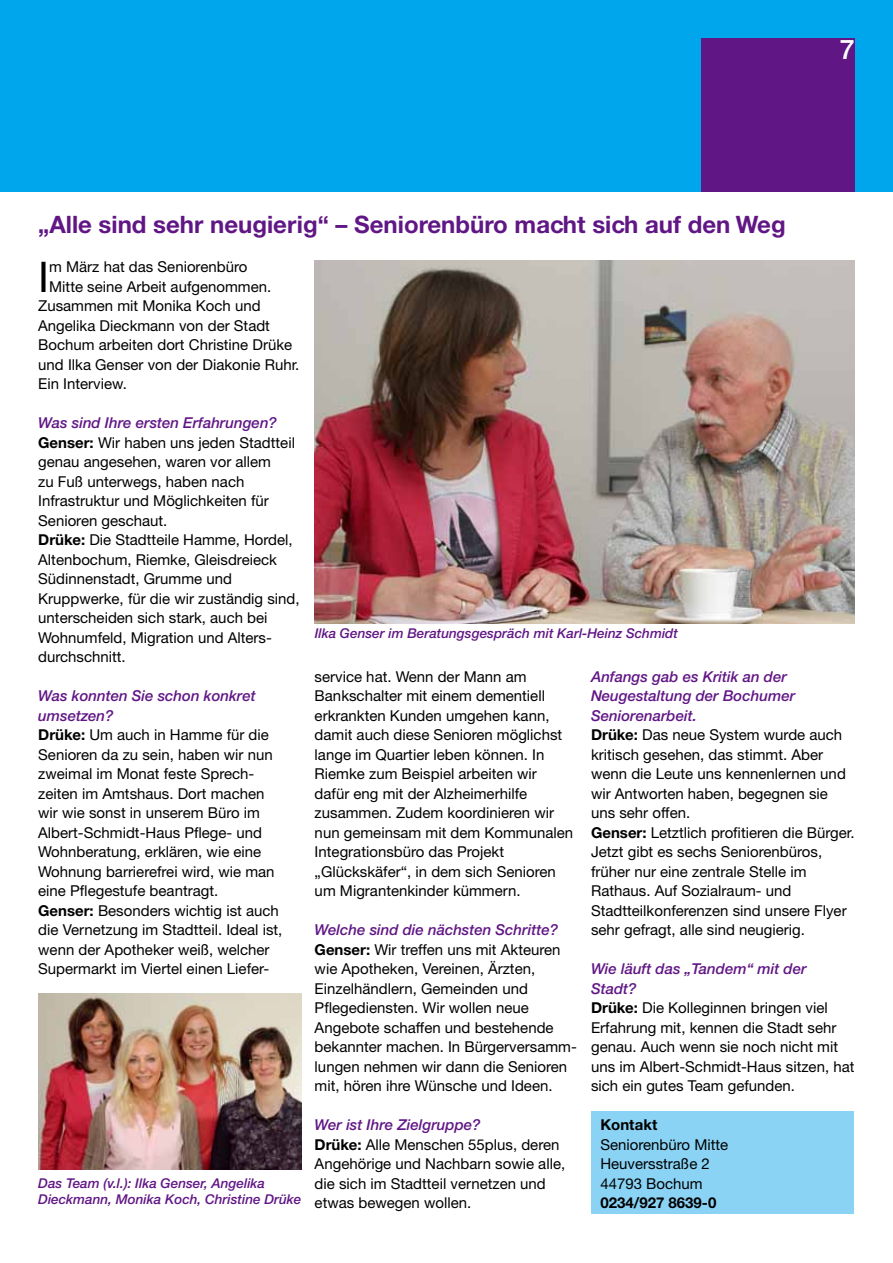
<style>
.page{position:relative;width:893px;height:1263px;background:#fff}
.page>*{position:absolute;margin:0;border:0;box-sizing:border-box;transform-origin:0 0}
.t1{font:42.3px "Helvetica Neue";color:#000}
.t2{font:500 27px "Helvetica Neue";color:#fff}
.t3{font:700 24px "Helvetica Neue CE";color:#611685}
.t4{font:15px/19.5px "Helvetica Neue";color:#000}
.t5{font:700 15px "Helvetica Neue CE";color:#000}
.t6{font:italic 500 13.5px/16.2px "Helvetica Neue";color:#611685}
.s1{font-weight:500;font-style:italic;color:#611685}
.s2{font-family:"Helvetica Neue CE";font-weight:700}
</style>
<div class="page">
<div style="left:0;top:0;width:893px;height:191px;background:#00a6eb"></div>
<div style="left:702px;top:38px;width:153px;height:153px;background:#611685"></div>
<img style="left:315px;top:260px;width:540px;height:363px">
<div style="left:592px;top:1111px;width:262px;height:102px;background:#8ad3f5"></div>
<img style="left:38px;top:994px;width:264px;height:175px">
<h2 class="t2" style="left:840px;top:34px;width:17px">7</h2>
<h3 class="t3" style="left:38px;top:210px;width:749px">„Alle sind sehr neugierig“ – Seniorenbüro macht sich auf den Weg</h3>
<h1 class="t1" style="left:38px;top:251px;width:12px">I</h1>
<p class="t4" style="left:49px;top:257px;width:200px">m März hat das Seniorenbüro</p>
<p class="t4" style="left:49px;top:276px;width:224px">Mitte seine Arbeit aufgenommen.</p>
<p class="t4" style="left:38px;top:296px;width:224px">Zusammen mit Monika Koch und</p>
<p class="t4" style="left:38px;top:315px;width:233px">Angelika Dieckmann von der Stadt</p>
<p class="t4" style="left:38px;top:335px;width:255px">Bochum arbeiten dort Christine Drüke</p>
<p class="t4" style="left:38px;top:354px;width:263px">und Ilka Genser von der Diakonie Ruhr.</p>
<p class="t4" style="left:38px;top:374px;width:90px">Ein Interview.</p>
<p class="t4" style="left:38px;top:413px;width:263px"><span class="s1">Was sind Ihre ersten Erfahrungen?<br></span><span class="s2">Genser:</span> Wir haben uns jeden Stadtteil genau angesehen, waren vor allem<br>zu Fuß unterwegs, haben nach<br>Infrastruktur und Möglichkeiten für<br>Senioren geschaut.<br><span class="s2">Drüke:</span> Die Stadtteile Hamme, Hordel,<br>Altenbochum, Riemke, Gleisdreieck<br>Südinnenstadt, Grumme und<br>Kruppwerke, für die wir zuständig sind, unterscheiden sich stark, auch bei<br>Wohnumfeld, Migration und Alters&shy;durchschnitt.</p>
<p class="t4" style="left:38px;top:686px;width:246px"><span class="s1">Was konnten Sie schon konkret umsetzen?<br></span><span class="s2">Drüke:</span> Um auch in Hamme für die<br>Senioren da zu sein, haben wir nun zweimal im Monat feste Sprech&shy;zeiten im Amtshaus. Dort machen wir wie sonst in unserem Büro im<br>Albert-Schmidt-Haus Pflege- und<br>Wohnberatung, erklären, wie eine<br>Wohnung barrierefrei wird, wie man eine Pflegestufe beantragt.<br><span class="s2">Genser:</span> Besonders wichtig ist auch die Vernetzung im Stadtteil. Ideal ist, wenn der Apotheker weiß, welcher<br>Supermarkt im Viertel einen Liefer-</p>
<p class="t6" style="left:38px;top:1175px;width:265px">Das Team (v.l.): Ilka Genser, Angelika<br>Dieckmann, Monika Koch, Christine Drüke</p>
<p class="t6" style="left:315px;top:625px;width:365px">Ilka Genser im Beratungsgespräch mit Karl-Heinz Schmidt</p>
<p class="t4" style="left:315px;top:666px;width:260px">service hat. Wenn der Mann am Bankschalter mit einem dementiell erkrankten Kunden umgehen kann, damit auch diese Senioren möglichst lange im Quartier leben können. In Riemke zum Beispiel arbeiten wir dafür eng mit der Alzheimerhilfe zusammen. Zudem koordinieren wir nun gemeinsam mit dem Kommunalen Integrationsbüro das Projekt „Glückskäfer“, in dem sich Senioren um Migrantenkinder kümmern.</p>
<p class="t4" style="left:315px;top:920px;width:264px"><span class="s1">Welche sind die nächsten Schritte?<br></span><span class="s2">Genser:</span> Wir treffen uns mit Akteuren wie Apotheken, Vereinen, Ärzten, Einzelhändlern, Gemeinden und Pflegediensten. Wir wollen neue Angebote schaffen und bestehende bekannter machen. In Bürgerversamm&shy;lungen nehmen wir dann die Senioren mit, hören ihre Wünsche und Ideen.</p>
<p class="t4" style="left:315px;top:1115px;width:252px"><span class="s1">Wer ist Ihre Zielgruppe?<br></span><span class="s2">Drüke:</span> Alle Menschen 55plus, deren<br>Angehörige und Nachbarn sowie alle, die sich im Stadtteil vernetzen und etwas bewegen wollen.</p>
<p class="t4" style="left:591px;top:666px;width:265px"><span class="s1">Anfangs gab es Kritik an der<br>Neugestaltung der Bochumer<br>Seniorenarbeit.<br></span><span class="s2">Drüke:</span> Das neue System wurde auch kritisch gesehen, das stimmt. Aber wenn die Leute uns kennenlernen und wir Antworten haben, begegnen sie uns sehr offen.<br><span class="s2">Genser:</span> Letztlich profitieren die Bürger.<br>Jetzt gibt es sechs Seniorenbüros, früher nur eine zentrale Stelle im<br>Rathaus. Auf Sozialraum- und<br>Stadtteilkonferenzen sind unsere Flyer sehr gefragt, alle sind neugierig.</p>
<p class="t4" style="left:591px;top:959px;width:265px"><span class="s1">Wie läuft das „Tandem“ mit der<br>Stadt?<br></span><span class="s2">Drüke:</span> Die Kolleginnen bringen viel<br>Erfahrung mit, kennen die Stadt sehr genau. Auch wenn sie noch nicht mit uns im Albert-Schmidt-Haus sitzen, hat sich ein gutes Team gefunden.</p>
<p class="t5" style="left:600px;top:1116px;width:58px">Kontakt</p>
<p class="t4" style="left:600px;top:1134px;width:129px">Seniorenbüro Mitte<br>Heuversstraße 2<br>44793 Bochum</p>
<p class="t5" style="left:600px;top:1194px;width:117px">0234/927 8639-0</p>
</div>
